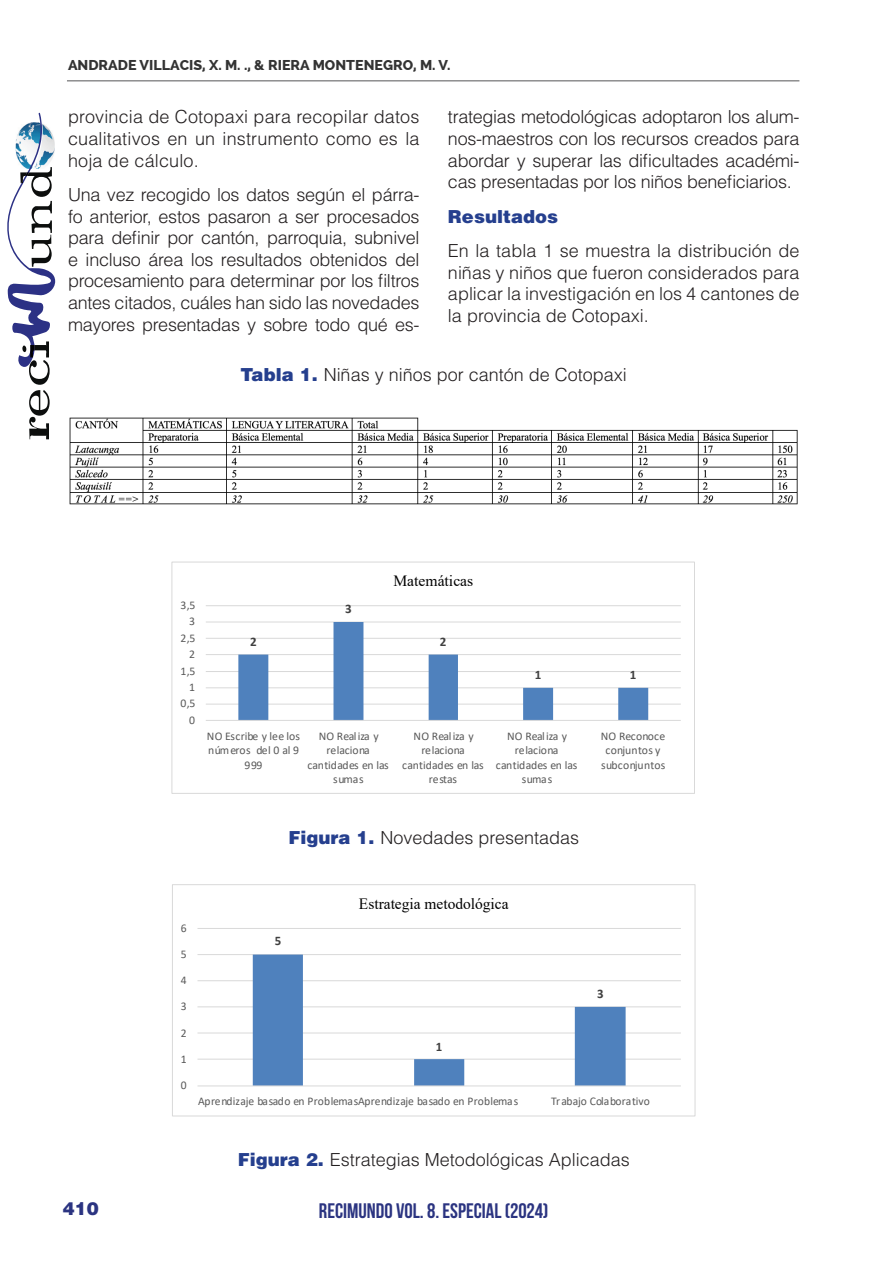
<style>
.page{position:relative;width:893px;height:1263px;background:#fff}
.page>*{position:absolute;margin:0;border:0;box-sizing:border-box;transform-origin:0 0}
.t1{font:700 21px "Bebas Neue";color:#2b3481}
.t2{font:300 18px/21.6px "Helvetica LT Std";color:#231f20;text-align:justify}
.t3{font:900 18px "Helvetica LT Std";color:#253f8e}
.t4{font:900 18px "Helvetica LT Std";color:#2b3481}
.t5{font:15.75px "Times New Roman";color:#000}
.t6{font:15.6px "Times New Roman";color:#000}
.t7{font:800 14.25px "Raleway";color:#333}
.t8{font:700 13.05px "Calibri";color:#404040}
.t9{font:11.7px/14.4px "Calibri";letter-spacing:-.005em;color:#595959;text-align:center}
.t10{font:11.7px/14.4px "Calibri";letter-spacing:.02em;color:#595959;text-align:center}
.s1{font-weight:900;color:#253f8e}
</style>
<div class="page">
<hr style="left:67px;top:80px;width:732px;height:1px;background:#545557">
<svg style="left:7px;top:113px;width:48px;height:326px"></svg>
<hr style="left:206px;top:704px;width:475px;height:1px;background:#d9d9d9">
<hr style="left:206px;top:687px;width:475px;height:1px;background:#d9d9d9">
<hr style="left:206px;top:671px;width:475px;height:1px;background:#d9d9d9">
<hr style="left:206px;top:654px;width:475px;height:1px;background:#d9d9d9">
<hr style="left:206px;top:638px;width:475px;height:1px;background:#d9d9d9">
<hr style="left:206px;top:621px;width:475px;height:1px;background:#d9d9d9">
<hr style="left:206px;top:605px;width:475px;height:1px;background:#d9d9d9">
<svg style="left:238px;top:622px;width:410px;height:98px"></svg>
<hr style="left:206px;top:720px;width:475px;height:1px;background:#d9d9d9">
<div style="left:171px;top:561px;width:524px;height:233px;border:1px solid #d9d9d9"></div>
<img style="left:69px;top:417px;width:729px;height:88px">
<hr style="left:197px;top:1059px;width:484px;height:1px;background:#d9d9d9">
<hr style="left:197px;top:1032px;width:484px;height:1px;background:#d9d9d9">
<hr style="left:197px;top:1006px;width:484px;height:1px;background:#d9d9d9">
<hr style="left:197px;top:980px;width:484px;height:1px;background:#d9d9d9">
<hr style="left:197px;top:954px;width:484px;height:1px;background:#d9d9d9">
<hr style="left:197px;top:928px;width:484px;height:1px;background:#d9d9d9">
<svg style="left:253px;top:954px;width:373px;height:131px"></svg>
<hr style="left:197px;top:1085px;width:484px;height:1px;background:#d9d9d9">
<div style="left:172px;top:884px;width:523px;height:232px;border:1px solid #d9d9d9"></div>
<p class="t7" style="left:68px;top:57px;width:384px">ANDRADE VILLACIS, X. M. ., &amp; RIERA MONTENEGRO, M. V.</p>
<p class="t2" style="left:68px;top:106px;width:353px">provincia de Cotopaxi para recopilar datos cualitativos en un instrumento como es la hoja de cálculo.</p>
<p class="t2" style="left:68px;top:184px;width:353px">Una vez recogido los datos según el párra&shy;fo anterior, estos pasaron a ser procesados para definir por cantón, parroquia, subnivel e incluso área los resultados obtenidos del procesamiento para determinar por los filtros antes citados, cuáles han sido las novedades mayores presentadas y sobre todo qué es-</p>
<p class="t2" style="left:448px;top:106px;width:353px">trategias metodológicas adoptaron los alum&shy;nos-maestros con los recursos creados para abordar y superar las dificultades académi&shy;cas presentadas por los niños beneficiarios.</p>
<p class="t3" style="left:448px;top:204px;width:112px">Resultados</p>
<p class="t2" style="left:448px;top:240px;width:353px">En la tabla 1 se muestra la distribución de niñas y niños que fueron considerados para aplicar la investigación en los 4 cantones de la provincia de Cotopaxi.</p>
<p class="t2" style="left:241px;top:364px;width:388px"><span class="s1">Tabla 1.</span> Niñas y niños por cantón de Cotopaxi</p>
<p class="t9" style="left:180px;top:598px;width:17px">3,5</p>
<p class="t9" style="left:189px;top:614px;width:7px">3</p>
<p class="t9" style="left:180px;top:630px;width:17px">2,5</p>
<p class="t9" style="left:189px;top:647px;width:7px">2</p>
<p class="t9" style="left:180px;top:663px;width:17px">1,5</p>
<p class="t9" style="left:189px;top:680px;width:7px">1</p>
<p class="t9" style="left:180px;top:696px;width:17px">0,5</p>
<p class="t9" style="left:189px;top:713px;width:7px">0</p>
<p class="t8" style="left:250px;top:632px;width:8px">2</p>
<p class="t8" style="left:345px;top:599px;width:8px">3</p>
<p class="t6" style="left:393px;top:570px;width:81px">Matemáticas</p>
<p class="t8" style="left:440px;top:632px;width:8px">2</p>
<p class="t8" style="left:535px;top:665px;width:8px">1</p>
<p class="t8" style="left:630px;top:665px;width:8px">1</p>
<p class="t9" style="left:207px;top:728px;width:95px">NO Escribe y lee los números del 0 al 9<br>999</p>
<p class="t9" style="left:307px;top:728px;width:83px">NO Realiza y relaciona cantidades en las sumas</p>
<p class="t9" style="left:402px;top:728px;width:83px">NO Realiza y relaciona cantidades en las restas</p>
<p class="t9" style="left:496px;top:728px;width:83px">NO Realiza y relaciona cantidades en las sumas</p>
<p class="t10" style="left:601px;top:728px;width:66px">NO Reconoce conjuntos y subconjuntos</p>
<p class="t2" style="left:288px;top:826px;width:292px"><span class="s1">Figura 1.</span> Novedades presentadas</p>
<p class="t9" style="left:181px;top:920px;width:7px">6</p>
<p class="t9" style="left:181px;top:946px;width:7px">5</p>
<p class="t9" style="left:181px;top:972px;width:7px">4</p>
<p class="t9" style="left:181px;top:999px;width:7px">3</p>
<p class="t9" style="left:181px;top:1025px;width:7px">2</p>
<p class="t9" style="left:181px;top:1052px;width:7px">1</p>
<p class="t9" style="left:181px;top:1078px;width:7px">0</p>
<p class="t8" style="left:275px;top:932px;width:8px">5</p>
<p class="t5" style="left:359px;top:892px;width:151px">Estrategia metodológica</p>
<p class="t8" style="left:436px;top:1037px;width:8px">1</p>
<p class="t8" style="left:597px;top:985px;width:8px">3</p>
<p class="t9" style="left:198px;top:1093px;width:321px">Aprendizaje basado en ProblemasAprendizaje basado en Problemas</p>
<p class="t9" style="left:551px;top:1093px;width:100px">Trabajo Colaborativo</p>
<p class="t2" style="left:238px;top:1148px;width:394px"><span class="s1">Figura 2.</span> Estrategias Metodológicas Aplicadas</p>
<p class="t4" style="left:63px;top:1197px;width:38px">410</p>
<p class="t1" style="left:319px;top:1199px;width:231px">RECIMUNDO VOL. 8. ESPECIAL (2024)</p>
</div>
